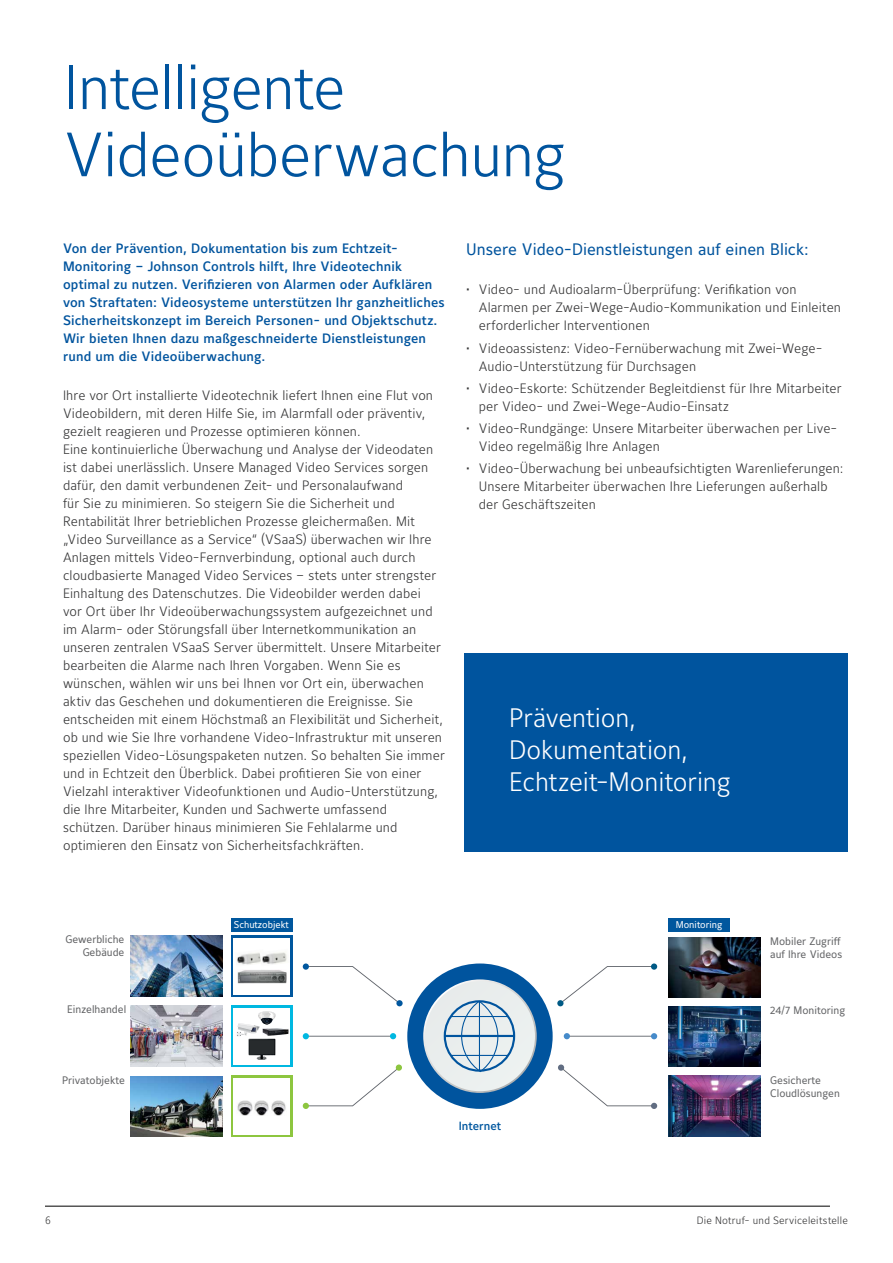
<style>
.page{position:relative;width:893px;height:1263px;background:#fff}
.page>*{position:absolute;margin:0;border:0;box-sizing:border-box;transform-origin:0 0}
.t1{font:300 61.8px/67.2px "Maurea Jci Lf ML";letter-spacing:-.015em;color:#00549e}
.t2{font:300 26.55px/31.8px "Maurea Jci Lf ML";letter-spacing:-.005em;color:#fff}
.t3{font:16.5px "Maurea Jci Lf ML";color:#00549e}
.t4{font:300 13.5px/18px "Maurea Jci Lf ML";letter-spacing:.01em;color:#333334}
.t5{font:500 13.5px/18px "Maurea Jci Lf ML";letter-spacing:.015em;color:#00549e}
.t6{font:500 11.85px "Maurea Jci Lf ML";color:#00579f}
.t7{font:10.8px/13px "Maurea Jci Lf ML";color:#636466}
.t8{font:300 10.5px "Maurea Jci Lf ML";letter-spacing:.02em;color:#333334}
.t9{font:300 10.5px "Maurea Jci Tf ML";color:#333334}
.t10{font:9.75px "Maurea Jci Lf ML";color:#fff}
</style>
<div class="page">
<div style="left:464px;top:654px;width:384px;height:198px;background:#00549e"></div>
<img style="left:669px;top:1006px;width:92px;height:61px">
<div style="left:231px;top:936px;width:61px;height:61px;background:linear-gradient(to right,#fff,#fff)"></div>
<div style="left:233px;top:938px;width:57px;height:56px;background:#fff"></div>
<div style="left:231px;top:1005px;width:61px;height:62px;background:linear-gradient(to right,#00b8e1,#00b8e1)"></div>
<div style="left:233px;top:1008px;width:57px;height:56px;background:#fff"></div>
<div style="left:231px;top:1075px;width:61px;height:62px;background:linear-gradient(to right,#8dc63f,#8dc63f)"></div>
<div style="left:233px;top:1078px;width:57px;height:56px;background:#fff"></div>
<hr style="left:566px;top:1036px;width:88px;height:1px;background:#5f636a">
<svg style="left:557px;top:966px;width:95px;height:40px"></svg>
<svg style="left:564px;top:1033px;width:6px;height:6px"></svg>
<div style="left:558px;top:1064px;width:6px;height:7px;background:#616d82;border-radius:50%"></div>
<svg style="left:560px;top:1067px;width:97px;height:42px"></svg>
<svg style="left:651px;top:1033px;width:6px;height:6px"></svg>
<div style="left:651px;top:963px;width:6px;height:7px;background:#005a85;border-radius:50%"></div>
<div style="left:407px;top:963px;width:146px;height:146px;background:#00549e;border-radius:50%"></div>
<svg style="left:423px;top:979px;width:114px;height:114px"></svg>
<div style="left:425px;top:981px;width:110px;height:110px;background:#eaeeed;border-radius:55px"></div>
<svg style="left:308px;top:966px;width:90px;height:35px"></svg>
<hr style="left:305px;top:1036px;width:88px;height:1px;background:#5f636a">
<div style="left:396px;top:1000px;width:7px;height:6px;background:#00579e;border-radius:50%"></div>
<svg style="left:390px;top:1033px;width:6px;height:6px"></svg>
<div style="left:396px;top:1064px;width:6px;height:7px;background:#8dc63f;border-radius:50%"></div>
<svg style="left:303px;top:1067px;width:96px;height:42px"></svg>
<svg style="left:303px;top:1033px;width:6px;height:6px"></svg>
<div style="left:303px;top:963px;width:6px;height:7px;background:#00579e;border-radius:50%"></div>
<img style="left:237px;top:952px;width:23px;height:13px">
<img style="left:260px;top:952px;width:27px;height:12px">
<img style="left:237px;top:970px;width:50px;height:13px">
<img style="left:131px;top:935px;width:92px;height:62px">
<img style="left:130px;top:1006px;width:93px;height:61px">
<img style="left:249px;top:1038px;width:27px;height:22px">
<img style="left:276px;top:1028px;width:12px;height:7px">
<svg style="left:237px;top:1011px;width:39px;height:25px"></svg>
<img style="left:130px;top:1076px;width:93px;height:61px">
<img style="left:237px;top:1100px;width:49px;height:15px">
<div style="left:231px;top:918px;width:61px;height:13px;background:#00579e"></div>
<div style="left:669px;top:918px;width:61px;height:13px;background:#00579e"></div>
<div style="left:444px;top:1000px;width:71px;height:72px;border:2px solid #00549e;border-radius:50%"></div>
<svg style="left:461px;top:1000px;width:38px;height:73px;background:#cad9e2"></svg>
<hr style="left:479px;top:1001px;width:1px;height:69px;background:#00549e">
<hr style="left:445px;top:1035px;width:69px;height:2px;background:#00549e">
<hr style="left:451px;top:1016px;width:57px;height:1px;background:#00549e">
<hr style="left:451px;top:1055px;width:57px;height:1px;background:#00549e">
<img style="left:669px;top:1075px;width:92px;height:61px">
<img style="left:669px;top:937px;width:92px;height:61px">
<hr style="left:45px;top:1206px;width:785px;height:1px;background:#000">
<h1 class="t1" style="left:64px;top:53px;width:503px">Intelligente<br>Videoüberwachung</h1>
<p class="t5" style="left:63px;top:239px;width:383px">Von der Prävention, Dokumentation bis zum Echtzeit-Monitoring – Johnson Controls hilft, Ihre Videotechnik optimal zu nutzen. Verifizieren von Alarmen oder Aufklären von Straftaten: Videosysteme unterstützen Ihr ganzheitliches Sicherheitskonzept im Bereich Personen- und Objektschutz.<br>Wir bieten Ihnen dazu maßgeschneiderte Dienstleistungen rund um die Videoüberwachung.</p>
<p class="t4" style="left:63px;top:386px;width:383px">Ihre vor Ort installierte Videotechnik liefert Ihnen eine Flut von Videobildern, mit deren Hilfe Sie, im Alarmfall oder präventiv, gezielt reagieren und Prozesse optimieren können.<br>Eine kontinuierliche Überwachung und Analyse der Videodaten ist dabei unerlässlich. Unsere Managed Video Services sorgen dafür, den damit verbundenen Zeit- und Personalaufwand<br>für Sie zu minimieren. So steigern Sie die Sicherheit und Rentabilität Ihrer betrieblichen Prozesse gleichermaßen. Mit „Video Surveillance as a Service“ (VSaaS) überwachen wir Ihre Anlagen mittels Video-Fernverbindung, optional auch durch cloudbasierte Managed Video Services – stets unter strengster Einhaltung des Datenschutzes. Die Videobilder werden dabei<br>vor Ort über Ihr Videoüberwachungssystem aufgezeichnet und im Alarm- oder Störungsfall über Internetkommunikation an unseren zentralen VSaaS Server übermittelt. Unsere Mitarbeiter bearbeiten die Alarme nach Ihren Vorgaben. Wenn Sie es wünschen, wählen wir uns bei Ihnen vor Ort ein, überwachen aktiv das Geschehen und dokumentieren die Ereignisse. Sie entscheiden mit einem Höchstmaß an Flexibilität und Sicherheit, ob und wie Sie Ihre vorhandene Video-Infrastruktur mit unseren speziellen Video-Lösungspaketen nutzen. So behalten Sie immer und in Echtzeit den Überblick. Dabei profitieren Sie von einer Vielzahl interaktiver Videofunktionen und Audio-Unterstützung, die Ihre Mitarbeiter, Kunden und Sachwerte umfassend schützen. Darüber hinaus minimieren Sie Fehlalarme und optimieren den Einsatz von Sicherheitsfachkräften.</p>
<p class="t3" style="left:466px;top:240px;width:344px">Unsere Video-Dienstleistungen auf einen Blick:</p>
<p class="t4" style="left:479px;top:280px;width:364px;text-indent:-13px">• Video- und Audioalarm-Überprüfung: Verifikation von<br>Alarmen per Zwei-Wege-Audio-Kommunikation und Einleiten erforderlicher Interventionen</p>
<p class="t4" style="left:479px;top:339px;width:345px;text-indent:-13px">• Videoassistenz: Video-Fernüberwachung mit Zwei-Wege-<br>Audio-Unterstützung für Durchsagen</p>
<p class="t4" style="left:479px;top:379px;width:364px;text-indent:-13px">• Video-Eskorte: Schützender Begleitdienst für Ihre Mitarbeiter per Video- und Zwei-Wege-Audio-Einsatz</p>
<p class="t4" style="left:479px;top:419px;width:360px;text-indent:-13px">• Video-Rundgänge: Unsere Mitarbeiter überwachen per Live-<br>Video regelmäßig Ihre Anlagen</p>
<p class="t4" style="left:479px;top:459px;width:366px;text-indent:-13px">• Video-Überwachung bei unbeaufsichtigten Warenlieferungen:<br>Unsere Mitarbeiter überwachen Ihre Lieferungen außerhalb der Geschäftszeiten</p>
<h2 class="t2" style="left:509px;top:702px;width:223px">Prävention,<br>Dokumentation,<br>Echtzeit-Monitoring</h2>
<p class="t10" style="left:234px;top:918px;width:57px">Schutzobjekt</p>
<p class="t10" style="left:676px;top:918px;width:48px">Monitoring</p>
<p class="t7" style="left:66px;top:933px;width:60px;text-align:right">Gewerbliche<br>Gebäude</p>
<p class="t7" style="left:770px;top:935px;width:73px">Mobiler Zugriff auf Ihre Videos</p>
<p class="t7" style="left:67px;top:1003px;width:61px">Einzelhandel</p>
<p class="t7" style="left:62px;top:1074px;width:64px">Privatobjekte</p>
<p class="t6" style="left:459px;top:1119px;width:44px">Internet</p>
<p class="t7" style="left:770px;top:1004px;width:77px">24/7 Monitoring</p>
<p class="t7" style="left:770px;top:1073px;width:71px">Gesicherte<br>Cloudlösungen</p>
<p class="t9" style="left:45px;top:1214px;width:7px">6</p>
<p class="t8" style="left:697px;top:1214px;width:153px">Die Notruf- und Serviceleitstelle</p>
</div>
